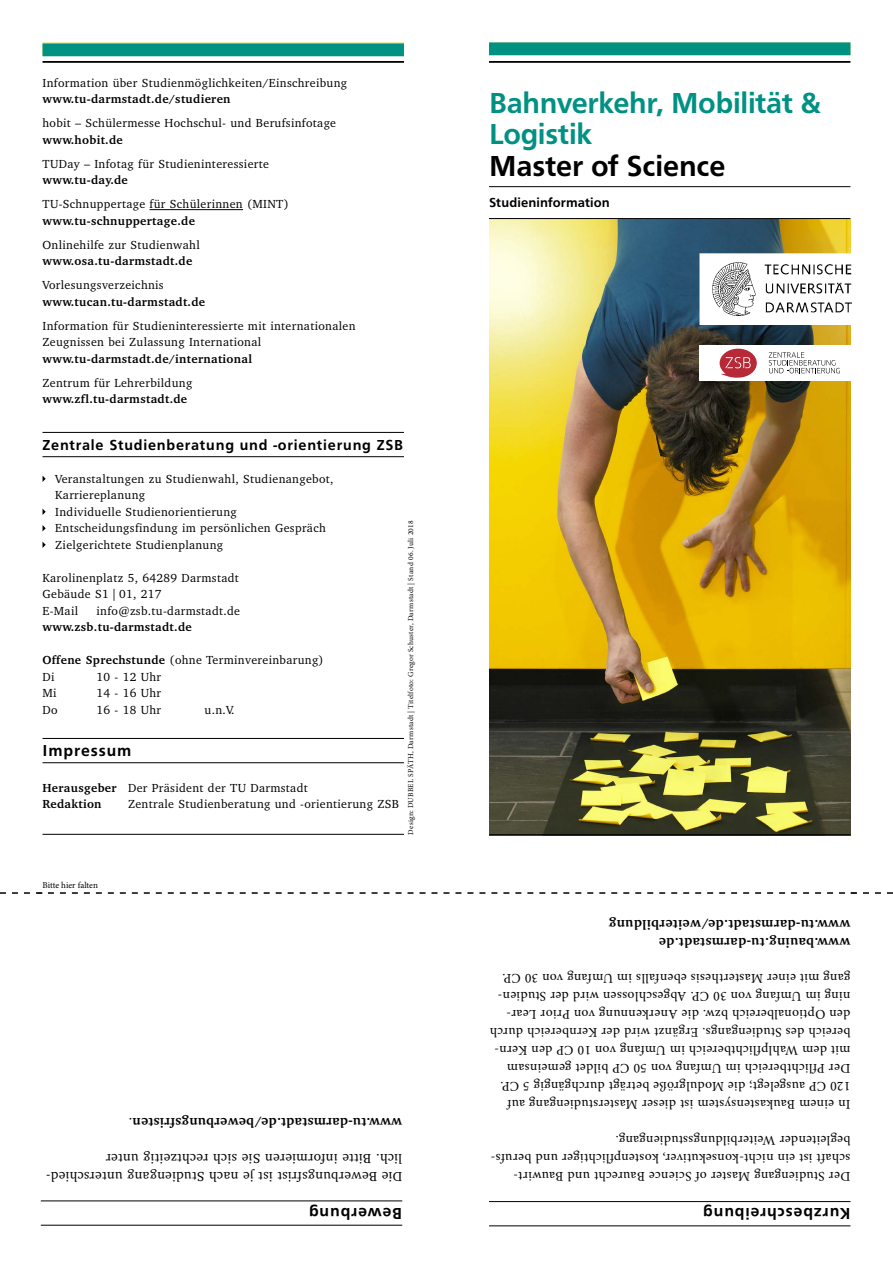
<style>
.page{position:relative;width:893px;height:1263px;background:#fff}
.page>*{position:absolute;margin:0;border:0;box-sizing:border-box;transform-origin:0 0}
.t1{font:500 30px/31.5px "Front Page Pro";letter-spacing:-.01em;color:#009183}
.t2{font:500 30px "Front Page Pro";letter-spacing:-.005em;color:#000}
.t3{font:500 16.5px "Front Page Pro";letter-spacing:.055em;color:#000}
.t4{font:500 15px "Front Page Pro";letter-spacing:.05em;color:#000}
.t5{font:13.5px/18px "Minion Pro";letter-spacing:.025em;color:#000}
.t6{font:700 13.5px/18px "Charter";letter-spacing:.03em;color:#000}
.t7{font:13.5px/18px "Charter";letter-spacing:.025em;color:#000}
.t8{font:500 13.5px "Front Page Pro";letter-spacing:.01em;color:#000}
.t9{font:12px/16.5px "Charter";letter-spacing:.03em;color:#000}
.t10{font:700 12px "Charter";letter-spacing:.03em;color:#000}
.t11{font:9px "Minion Pro";letter-spacing:-.005em;color:#000}
.t12{font:7.5px "Minion Pro";letter-spacing:.035em;color:#000}
.s1{font-weight:700}
.s2{font-weight:400}
</style>
<div class="page">
<img style="left:489px;top:219px;width:361px;height:615px">
<hr style="left:43px;top:834px;width:361px;height:1px;background:#000">
<hr style="left:150px;top:209px;width:93px;height:1px;background:#000">
<hr style="left:43px;top:432px;width:361px;height:1px;background:#000">
<hr style="left:43px;top:456px;width:361px;height:1px;background:#000">
<hr style="left:43px;top:738px;width:361px;height:1px;background:#000">
<hr style="left:43px;top:762px;width:361px;height:1px;background:#000">
<svg style="left:43px;top:476px;width:3px;height:6px"></svg>
<svg style="left:43px;top:509px;width:3px;height:6px"></svg>
<svg style="left:43px;top:525px;width:3px;height:6px"></svg>
<svg style="left:43px;top:542px;width:3px;height:6px"></svg>
<hr style="left:41px;top:1225px;width:361px;height:1px;background:#000">
<hr style="left:41px;top:1200px;width:361px;height:1px;background:#000">
<hr style="left:489px;top:1225px;width:361px;height:1px;background:#000">
<hr style="left:489px;top:1201px;width:361px;height:1px;background:#000">
<div style="left:700px;top:254px;width:192px;height:70px;background:#fff"></div>
<img style="left:712px;top:263px;width:139px;height:52px">
<div style="left:699px;top:253px;width:194px;height:72px;border:2px solid #fff"></div>
<div style="left:43px;top:43px;width:361px;height:12px;background:#6db96e"></div>
<hr style="left:489px;top:834px;width:361px;height:1px;background:#000">
<hr style="left:489px;top:61px;width:361px;height:2px;background:#000">
<hr style="left:43px;top:61px;width:361px;height:2px;background:#000">
<hr style="left:489px;top:218px;width:361px;height:1px;background:#000">
<hr style="left:489px;top:186px;width:361px;height:1px;background:#000">
<svg style="left:0;top:892px;width:893px;height:2px"></svg>
<div style="left:699px;top:346px;width:160px;height:35px;background:#fff"></div>
<svg style="left:769px;top:352px;width:71px;height:21px"></svg>
<svg style="left:720px;top:349px;width:37px;height:29px"></svg>
<div style="left:43px;top:44px;width:361px;height:12px;background:#009183"></div>
<div style="left:489px;top:42px;width:361px;height:13px;background:#009183"></div>
<p class="t9" style="left:43px;top:74px;width:306px">Information über Studienmöglichkeiten/Einschreibung</p>
<p class="t10" style="left:43px;top:92px;width:190px">www.tu-darmstadt.de/studieren</p>
<p class="t9" style="left:43px;top:115px;width:295px">hobit – Schülermesse Hochschul- und Berufsinfotage</p>
<p class="t10" style="left:43px;top:132px;width:82px">www.hobit.de</p>
<p class="t9" style="left:43px;top:155px;width:228px">TUDay – Infotag für Studieninteressierte</p>
<p class="t10" style="left:43px;top:173px;width:87px">www.tu-day.de</p>
<p class="t9" style="left:43px;top:196px;width:248px">TU-Schnuppertage für Schülerinnen (MINT)</p>
<p class="t10" style="left:43px;top:213px;width:154px">www.tu-schnuppertage.de</p>
<p class="t9" style="left:43px;top:236px;width:159px">Onlinehilfe zur Studienwahl</p>
<p class="t10" style="left:43px;top:254px;width:151px">www.osa.tu-darmstadt.de</p>
<p class="t9" style="left:43px;top:277px;width:123px">Vorlesungsverzeichnis</p>
<p class="t10" style="left:43px;top:294px;width:164px">www.tucan.tu-darmstadt.de</p>
<p class="t9" style="left:43px;top:317px;width:315px">Information für Studieninteressierte mit internationalen<br>Zeugnissen bei Zulassung International</p>
<p class="t10" style="left:43px;top:351px;width:211px">www.tu-darmstadt.de/international</p>
<p class="t9" style="left:43px;top:374px;width:151px">Zentrum für Lehrerbildung</p>
<p class="t10" style="left:43px;top:392px;width:146px">www.zfl.tu-darmstadt.de</p>
<p class="t4" style="left:43px;top:434px;width:362px">Zentrale Studienberatung und -orientierung ZSB</p>
<p class="t9" style="left:55px;top:470px;width:280px">Veranstaltungen zu Studienwahl, Studienangebot, Karriereplanung<br>Individuelle Studienorientierung Entscheidungsfindung im persönlichen Gespräch Zielgerichtete Studienplanung</p>
<p class="t9" style="left:43px;top:569px;width:198px">Karolinenplatz 5, 64289 Darmstadt<br>Gebäude S1 | 01, 217<br>E-Mail</p>
<p class="t12" style="left:406px;top:835px;width:315px;rotate:-90deg">Design: DUBBEL SPÄTH, Darmstadt | Titelfoto: Gregor Schuster, Darmstadt | Stand 06. Juli 2018</p>
<p class="t9" style="left:97px;top:602px;width:145px">info@zsb.tu-darmstadt.de</p>
<p class="t10" style="left:43px;top:620px;width:151px">www.zsb.tu-darmstadt.de</p>
<p class="t9" style="left:43px;top:652px;width:283px"><span class="s1">Offene Sprechstunde</span> (ohne Terminvereinbarung)<br>Di</p>
<p class="t9" style="left:97px;top:668px;width:66px">10 - 12 Uhr</p>
<p class="t9" style="left:43px;top:685px;width:16px">Mi</p>
<p class="t9" style="left:97px;top:685px;width:66px">14 - 16 Uhr</p>
<p class="t9" style="left:43px;top:701px;width:17px">Do</p>
<p class="t9" style="left:97px;top:701px;width:66px">16 - 18 Uhr</p>
<p class="t9" style="left:205px;top:701px;width:32px">u.n.V.</p>
<h2 class="t3" style="left:43px;top:738px;width:90px">Impressum</h2>
<p class="t9" style="left:43px;top:779px;width:267px"><span class="s1">Herausgeber</span> Der Präsident der TU Darmstadt<br><span class="s1">Redaktion</span></p>
<p class="t9" style="left:128px;top:796px;width:272px">Zentrale Studienberatung und -orientierung ZSB</p>
<p class="t11" style="left:43px;top:879px;width:57px">Bitte hier falten</p>
<p class="t6" style="left:402px;top:1132px;width:275px;rotate:-180deg">www.tu-darmstadt.de/bewerbungsfristen<span class="s2">.</span></p>
<p class="t7" style="left:402px;top:1186px;width:357px;rotate:-180deg">Die Bewerbungsfrist ist je nach Studiengang unterschied&shy;lich. Bitte informieren Sie sich rechtzeitig unter</p>
<h2 class="t3" style="left:402px;top:1225px;width:95px;rotate:-180deg">Bewerbung</h2>
<h1 class="t1" style="left:489px;top:85px;width:334px">Bahnverkehr, Mobilität &amp;<br>Logistik</h1>
<h1 class="t2" style="left:489px;top:144px;width:238px">Master of Science</h1>
<p class="t8" style="left:489px;top:193px;width:122px">Studieninformation</p>
<p class="t6" style="left:850px;top:952px;width:243px;rotate:-180deg">www.bauing.tu-darmstadt.de www.tu-darmstadt.de/weiterbildung</p>
<p class="t5" style="left:850px;top:1114px;width:362px;rotate:-180deg">In einem Baukastensystem ist dieser Masterstudiengang auf 120 CP ausgelegt; die Modulgröße beträgt durchgängig 5 CP.<br>Der Pflichtbereich im Umfang von 50 CP bildet gemeinsam mit dem Wahlpflichtbereich im Umfang von 10 CP den Kern&shy;bereich des Studiengangs. Ergänzt wird der Kernbereich durch den Optionalbereich bzw. die Anerkennung von Prior Lear&shy;ning im Umfang von 30 CP. Abgeschlossen wird der Studien&shy;gang mit einer Masterthesis ebenfalls im Umfang von 30 CP.</p>
<p class="t5" style="left:850px;top:1185px;width:361px;rotate:-180deg">Der Studiengang Master of Science Baurecht und Bauwirt&shy;schaft ist ein nicht-konsekutiver, kostenpflichtiger und berufs&shy;begleitender Weiterbildungsstudiengang.</p>
<h2 class="t3" style="left:850px;top:1226px;width:149px;rotate:-180deg">Kurzbeschreibung</h2>
</div>
